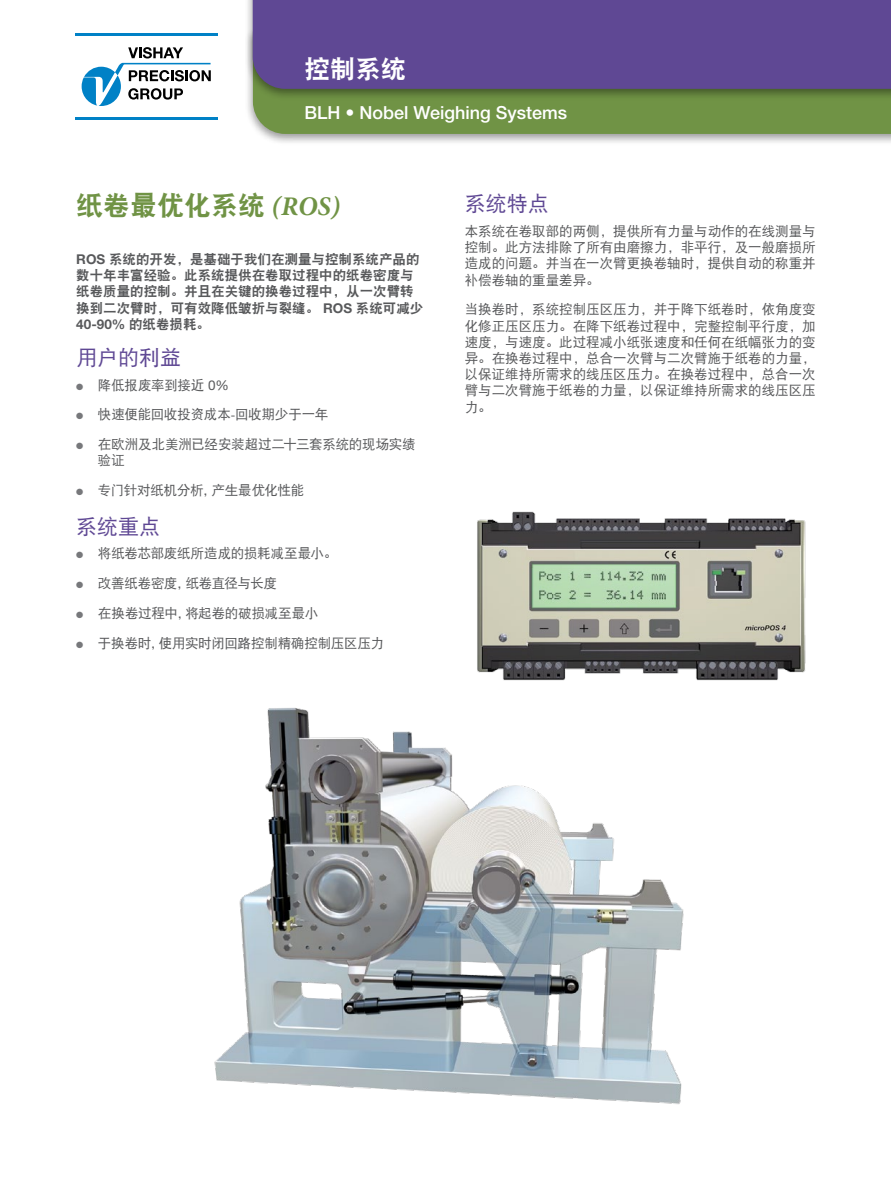
<style>
.page{position:relative;width:891px;height:1188px;background:#fff}
.page>*{position:absolute;margin:0;border:0;box-sizing:border-box;transform-origin:0 0}
.PL_Inside_Body_Heade{font:27px "DFP Hei W9";color:#709345}
.PL_Inside_Curve_Head{font:25.5px "DFP Hei W9";color:#fff}
.PL_Inside_Body_SubHe{font:21px "DFP Hei W5";color:#5f4894}
.PL_Inside_Curve_Subh{font:500 18px "Helvetica Neue LT Std";color:#fff}
.PL_Inside_Body{font:13.5px/16.2px "DFP Hei W5";color:#58595b;text-align:justify}
.PL_Inside_Bullet{font:13.5px/16.2px "DFP Hei W5";letter-spacing:-.02em;color:#58595b}
.PL_Inside_Body_Heade-2{font:13.5px/16.2px "DFP Hei W9";color:#58595b}
.s1{font-family:"Minion Pro";font-weight:700;font-style:italic}
.s2{font-family:"Helvetica Neue LT Std";font-weight:700}
.s3{color:#77787b}
.s4{font-family:"Helvetica Neue LT Std"}
</style>
<div class="page">
<svg style="left:82px;top:47px;width:129px;height:59px"></svg>
<hr style="left:76px;top:34px;width:142px;height:2px;background:#0081c6">
<hr style="left:76px;top:117px;width:142px;height:2px;background:#0081c6">
<div style="left:244px;top:27px;width:647px;height:119px;background:#000;opacity:.4"></div>
<div style="left:253px;top:101px;width:638px;height:33px;background:#709345"></div>
<div style="left:244px;top:0;width:647px;height:101px;background:#000;opacity:.4"></div>
<div style="left:253px;top:0;width:638px;height:89px;background:#5f4894"></div>
<img style="left:214px;top:708px;width:470px;height:396px">
<img style="left:477px;top:511px;width:329px;height:170px">
<p class="PL_Inside_Curve_Head" style="left:304px;top:56px;width:103px">控制系统</p>
<p class="PL_Inside_Curve_Subh" style="left:304px;top:102px;width:264px">BLH • Nobel Weighing Systems</p>
<p class="PL_Inside_Body_Heade" style="left:76px;top:191px;width:265px">纸卷最优化系统 <span class="s1">(ROS)</span></p>
<p class="PL_Inside_Body_Heade-2" style="left:76px;top:251px;width:349px"><span class="s2">ROS</span> 系统的开发，是基础于我们在测量与控制系统产品的数十年丰富经验。此系统提供在卷取过程中的纸卷密度与纸卷质量的控制。并且在关键的换卷过程中，从一次臂转换到二次臂时，可有效降低皱折与裂缝。 <span class="s2">ROS</span> 系统可减少<br><span class="s2">40-90%</span> 的纸卷损耗。</p>
<p class="PL_Inside_Body_SubHe" style="left:76px;top:346px;width:107px">用户的利益</p>
<p class="PL_Inside_Bullet" style="left:76px;top:376px;width:154px"><span class="s3">●</span> 降低报废率到接近 <span class="s4">0%</span></p>
<p class="PL_Inside_Bullet" style="left:76px;top:406px;width:254px"><span class="s3">●</span> 快速便能回收投资成本-回收期少于一年</p>
<p class="PL_Inside_Bullet" style="left:98px;top:436px;width:319px;text-indent:-22px"><span class="s3">●</span> 在欧洲及北美洲已经安装超过二十三套系统的现场实绩验证</p>
<p class="PL_Inside_Bullet" style="left:76px;top:482px;width:229px"><span class="s3">●</span> 专门针对纸机分析，产生最优化性能</p>
<p class="PL_Inside_Body_SubHe" style="left:76px;top:515px;width:86px">系统重点</p>
<p class="PL_Inside_Bullet" style="left:76px;top:545px;width:262px"><span class="s3">●</span> 将纸卷芯部废纸所造成的损耗减至最小。</p>
<p class="PL_Inside_Bullet" style="left:76px;top:575px;width:202px"><span class="s3">●</span> 改善纸卷密度，纸卷直径与长度</p>
<p class="PL_Inside_Bullet" style="left:76px;top:605px;width:243px"><span class="s3">●</span> 在换卷过程中，将起卷的破损减至最小</p>
<p class="PL_Inside_Bullet" style="left:76px;top:634px;width:309px"><span class="s3">●</span> 于换卷时，使用实时闭回路控制精确控制压区压力</p>
<p class="PL_Inside_Body_SubHe" style="left:465px;top:192px;width:85px">系统特点</p>
<p class="PL_Inside_Body" style="left:465px;top:223px;width:353px">本系统在卷取部的两侧，提供所有力量与动作的在线测量与控制。此方法排除了所有由磨擦力，非平行，及一般磨损所造成的问题。并当在一次臂更换卷轴时，提供自动的称重并补偿卷轴的重量差异。</p>
<p class="PL_Inside_Body" style="left:465px;top:301px;width:353px">当换卷时，系统控制压区压力，并于降下纸卷时，依角度变化修正压区压力。在降下纸卷过程中，完整控制平行度，加速度，与速度。此过程减小纸张速度和任何在纸幅张力的变异。在换卷过程中，总合一次臂与二次臂施于纸卷的力量，以保证维持所需求的线压区压力。在换卷过程中，总合一次臂与二次臂施于纸卷的力量，以保证维持所需求的线压区压力。</p>
</div>
